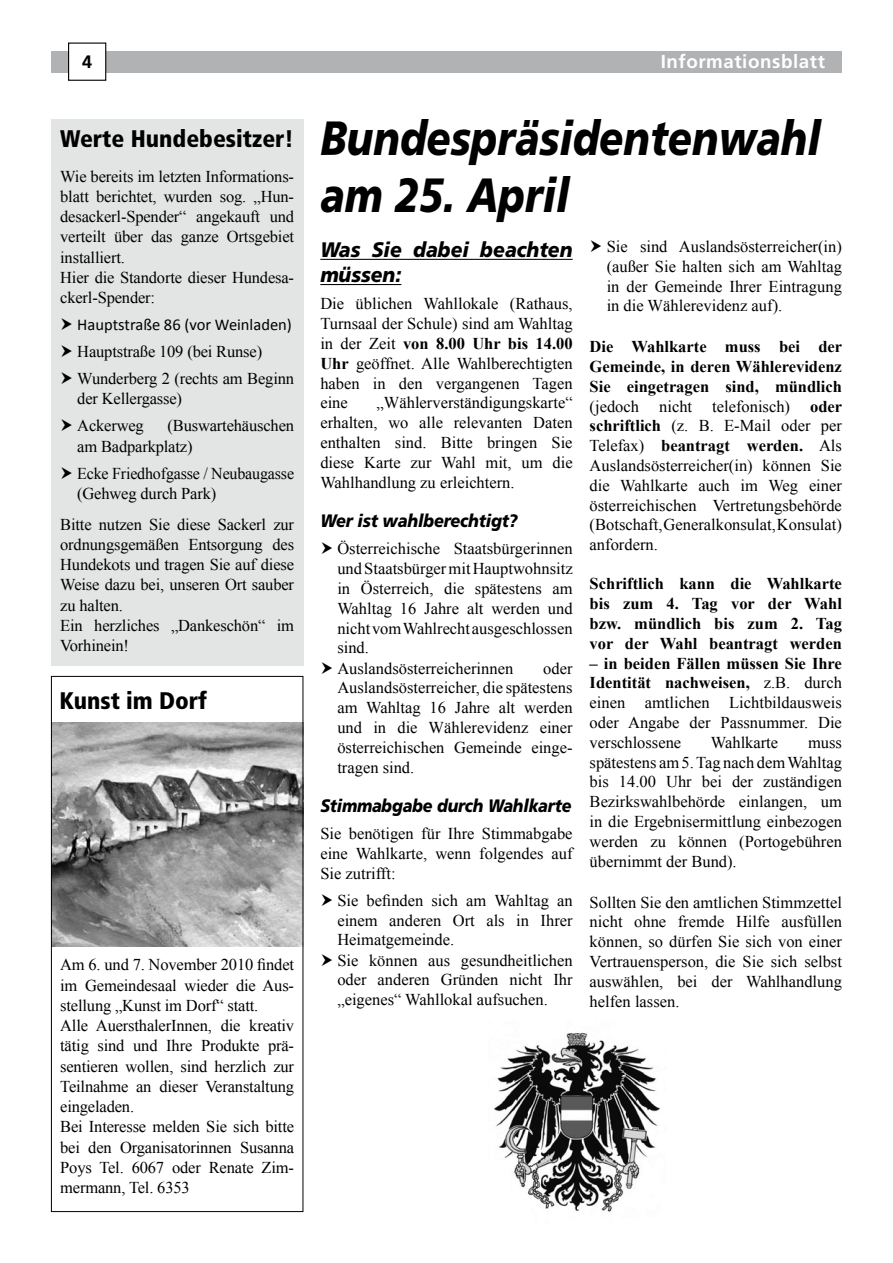
<style>
.page{position:relative;width:893px;height:1263px;background:#fff}
.page>*{position:absolute;margin:0;border:0;box-sizing:border-box;transform-origin:0 0}
.t1{font:italic 900 48px/57px "Frutiger";color:#000;scale:.83 1}
.t2{font:900 condensed 24px "Frutiger";color:#000}
.t3{font:italic 900 21px/25.2px "Frutiger";color:#000;scale:.92 1}
.t4{font:700 18.75px "Frutiger";letter-spacing:.03em;color:#fff}
.t5{font:italic 900 18px "Frutiger";letter-spacing:-.01em;color:#000;scale:.89 1}
.t6{font:italic 900 18px "Frutiger";letter-spacing:-.01em;color:#000;scale:.9 1}
.t7{font:16.5px/19.8px "Times New Roman";letter-spacing:-.01em;color:#000;text-align:justify}
.t8{font:700 16.5px/19.8px "Times New Roman";color:#000;text-align:justify}
.t9{font:16.5px "Calibri";color:#000}
.s1{font-weight:700}
</style>
<div class="page">
<div style="left:51px;top:51px;width:791px;height:21px;background:#b1b2b4"></div>
<div style="left:69px;top:43px;width:37px;height:37px;background:#fff"></div>
<div style="left:68px;top:43px;width:38px;height:38px;border:1px solid #000"></div>
<hr style="left:320px;top:259px;width:253px;height:1px;background:#000">
<hr style="left:320px;top:284px;width:81px;height:1px;background:#000">
<div style="left:51px;top:119px;width:252px;height:546px;background:#e3e4e4"></div>
<img style="left:494px;top:1032px;width:166px;height:180px">
<img style="left:53px;top:722px;width:248px;height:224px">
<div style="left:51px;top:676px;width:252px;height:536px;border:1px solid #000"></div>
<h2 class="t2" style="left:60px;top:125px;width:235px">Werte Hundebesitzer!</h2>
<p class="t7" style="left:60px;top:166px;width:235px;line-height:20.2px;text-align:left">Wie bereits im letzten Informations&shy;blatt berichtet, wurden sog. „Hun&shy;desackerl-Spender“ angekauft und verteilt über das ganze Ortsgebiet installiert.<br>Hier die Standorte dieser Hundesa&shy;ckerl-Spender:</p>
<p class="t9" style="left:77px;top:314px;width:216px">Hauptstraße 86 (vor Weinladen)</p>
<p class="t7" style="left:77px;top:338px;width:218px;line-height:27px">Hauptstraße 109 (bei Runse)<br>Wunderberg 2 (rechts am Beginn</p>
<p class="t7" style="left:77px;top:385px;width:106px;line-height:27px">der Kellergasse)<br>Ackerweg</p>
<p class="t7" style="left:77px;top:415px;width:218px;line-height:20.2px;text-indent:90px">(Buswartehäuschen am Badparkplatz)</p>
<p class="t7" style="left:77px;top:463px;width:218px;line-height:20.2px">Ecke Friedhofgasse / Neubaugasse (Gehweg durch Park)</p>
<p class="t7" style="left:60px;top:514px;width:235px;line-height:20.2px;text-align:left">Bitte nutzen Sie diese Sackerl zur ordnungsgemäßen Entsorgung des<br>Hundekots und tragen Sie auf diese<br>Weise dazu bei, unseren Ort sauber zu halten.<br>Ein herzliches „Dankeschön“ im<br>Vorhinein!</p>
<h2 class="t2" style="left:60px;top:686px;width:149px">Kunst im Dorf</h2>
<p class="t7" style="left:60px;top:954px;width:235px;line-height:20.2px;text-align:left">Am 6. und 7. November 2010 findet im Gemeindesaal wieder die Aus&shy;stellung „Kunst im Dorf“ statt.<br>Alle AuersthalerInnen, die kreativ tätig sind und Ihre Produkte prä&shy;sentieren wollen, sind herzlich zur<br>Teilnahme an dieser Veranstaltung eingeladen.<br>Bei Interesse melden Sie sich bitte bei den Organisatorinnen Susanna<br>Poys Tel. 6067 oder Renate Zim&shy;mermann, Tel. 6353</p>
<p class="t4" style="left:661px;top:51px;width:166px">Informationsblatt</p>
<h1 class="t1" style="left:320px;top:110px;width:604px">Bundespräsidentenwahl am 25. April</h1>
<p class="t3" style="left:320px;top:237px;width:276px">Was Sie dabei beachten müssen:</p>
<p class="t7" style="left:320px;top:294px;width:254px">Die üblichen Wahllokale (Rathaus, Turnsaal der Schule) sind am Wahltag in der Zeit <span class="s1">von 8.00 Uhr bis 14.00<br>Uhr</span> geöffnet. Alle Wahlberechtigten haben in den vergangenen Tagen eine</p>
<p class="t7" style="left:607px;top:236px;width:237px">Sie sind Auslandsösterreicher(in) (außer Sie halten sich am Wahltag in der Gemeinde Ihrer Eintragung in die Wählerevidenz auf).</p>
<p class="t7" style="left:590px;top:336px;width:254px"><span class="s1">Die Wahlkarte muss bei der Gemeinde, in deren Wählerevidenz Sie eingetragen sind, mündlich </span>(jedoch nicht telefonisch) <span class="s1">oder schriftlich</span> (z. B. E-Mail oder per Telefax) <span class="s1">beantragt werden.</span> Als Auslandsösterreicher(in) können Sie die Wahlkarte auch im Weg einer österreichischen Vertretungsbehörde (Botschaft, Generalkonsulat, Konsulat) anfordern.</p>
<p class="t8" style="left:590px;top:574px;width:254px">Schriftlich kann die Wahlkarte bis zum 4. Tag vor der Wahl bzw. mündlich bis zum 2. Tag vor der Wahl beantragt werden</p>
<p class="t7" style="left:590px;top:653px;width:254px"><span class="s1">– in beiden Fällen müssen Sie Ihre Identität nachweisen,</span> z.B. durch einen amtlichen Lichtbildausweis oder Angabe der Passnummer. Die verschlossene</p>
<p class="t7" style="left:320px;top:393px;width:254px;text-indent:56px">„Wählerverständigungskarte“ erhalten, wo alle relevanten Daten enthalten sind. Bitte bringen Sie diese Karte zur Wahl mit, um die Wahlhandlung zu erleichtern.</p>
<p class="t6" style="left:320px;top:510px;width:221px">Wer ist wahlberechtigt?</p>
<p class="t7" style="left:337px;top:539px;width:237px;text-align:left">Österreichische Staatsbürgerinnen und Staatsbürger mit Hauptwohnsitz in Österreich, die spätestens am<br>Wahltag 16 Jahre alt werden und nicht vom Wahlrecht ausgeschlossen sind.<br>Auslandsösterreicherinnen</p>
<p class="t7" style="left:337px;top:658px;width:237px;text-indent:206px">oder Auslandsösterreicher, die spätestens am Wahltag 16 Jahre alt werden und in die Wählerevidenz einer österreichischen Gemeinde einge&shy;tragen sind.</p>
<p class="t5" style="left:320px;top:795px;width:284px">Stimmabgabe durch Wahlkarte</p>
<p class="t7" style="left:320px;top:823px;width:254px">Sie benötigen für Ihre Stimmabgabe eine Wahlkarte, wenn folgendes auf Sie zutrifft:</p>
<p class="t7" style="left:337px;top:890px;width:237px;text-align:left">Sie befinden sich am Wahltag an einem anderen Ort als in Ihrer<br>Heimatgemeinde.<br>Sie können aus gesundheitlichen oder anderen Gründen nicht Ihr „eigenes“ Wahllokal aufsuchen.</p>
<p class="t7" style="left:711px;top:732px;width:69px">Wahlkarte</p>
<p class="t7" style="left:590px;top:732px;width:254px;text-indent:218px">muss spätestens am 5. Tag nach dem Wahltag bis 14.00 Uhr bei der zuständigen Bezirkswahlbehörde einlangen, um in die Ergebnisermittlung einbezogen werden zu können (Portogebühren übernimmt der Bund).</p>
<p class="t7" style="left:590px;top:892px;width:254px">Sollten Sie den amtlichen Stimmzettel nicht ohne fremde Hilfe ausfüllen können, so dürfen Sie sich von einer Vertrauensperson, die Sie sich selbst auswählen, bei der Wahlhandlung helfen lassen.</p>
</div>
